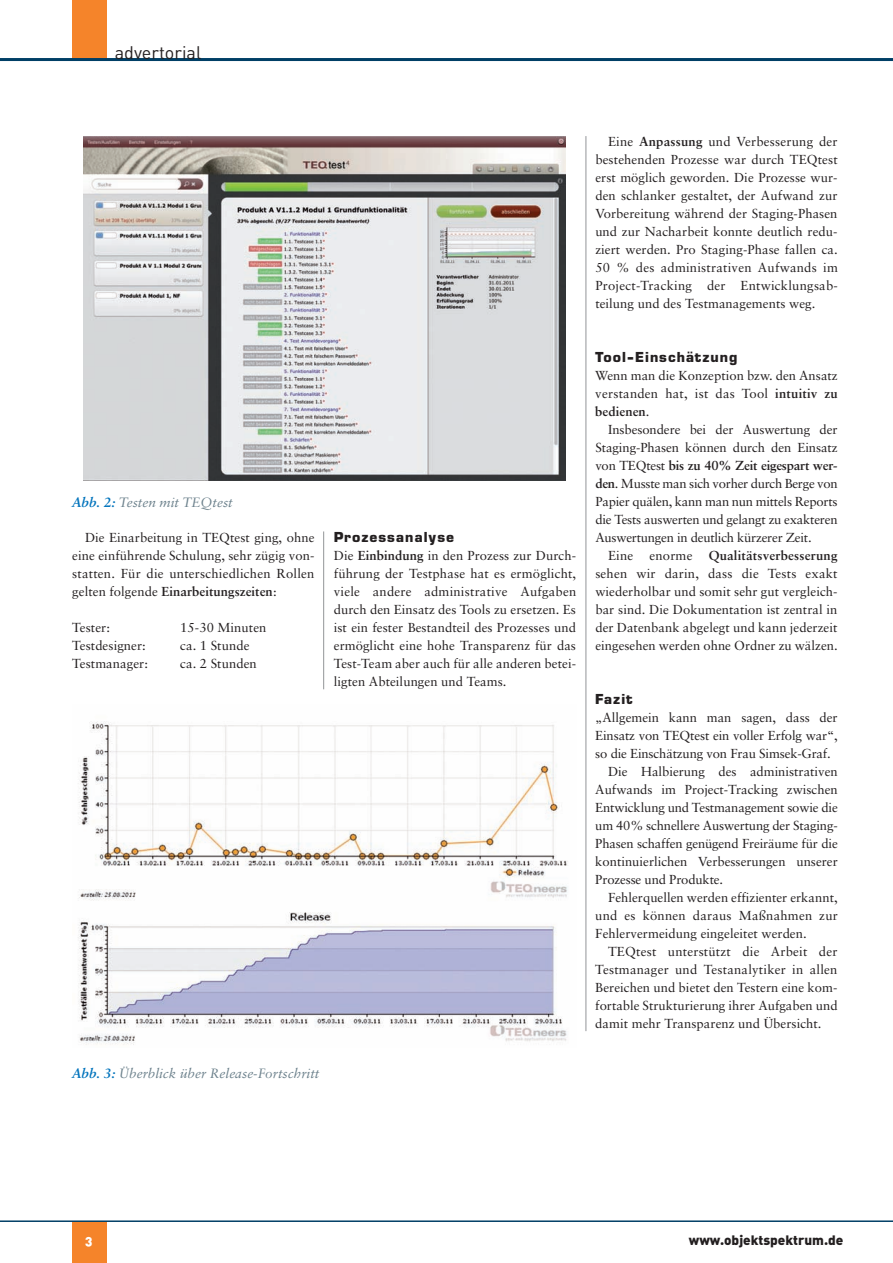
<style>
.page{position:relative;width:893px;height:1263px;background:#fff}
.page>*{position:absolute;margin:0;border:0;box-sizing:border-box;transform-origin:0 0}
.t1{font:18px "DIN";color:#231f20}
.t2{font:700 14.25px "Eurostile BQ";letter-spacing:.07em;color:#231f20}
.t3{font:italic 13.5px "Sabon";color:#6c818c}
.t4{font:13.5px "DIN Black Alternate";color:#231f20}
.t5{font:13.5px "DIN Black Alternate";color:#fff}
.t6{font:13.05px/18px "Sabon";letter-spacing:.005em;color:#231f20;text-align:justify}
.s1{font-weight:700;color:#0073bc}
.s2{font-weight:700}
</style>
<div class="page">
<hr style="left:586px;top:136px;width:1px;height:895px;background:#939598">
<div style="left:72px;top:0;width:34px;height:60px;background:#f5842a"></div>
<hr style="left:0;top:58px;width:893px;height:3px;background:#003f66">
<div style="left:72px;top:1221px;width:34px;height:42px;background:#f5842a"></div>
<hr style="left:0;top:1220px;width:893px;height:2px;background:#003f66">
<img style="left:78px;top:721px;width:490px;height:324px">
<img style="left:83px;top:136px;width:482px;height:344px">
<hr style="left:323px;top:531px;width:1px;height:158px;background:#939598">
<h1 class="t1" style="left:115px;top:46px;width:88px">advertorial</h1>
<p class="t3" style="left:72px;top:496px;width:162px"><span class="s1">Abb. 2:</span> Testen mit TEQtest</p>
<p class="t6" style="left:72px;top:529px;width:244px;text-indent:13px">Die Einarbeitung in TEQtest ging, ohne eine einführende Schulung, sehr zügig von&shy;statten. Für die unterschiedlichen Rollen gelten folgende <span class="s2">Einarbeitungszeiten</span>:</p>
<p class="t6" style="left:72px;top:619px;width:39px">Tester:</p>
<p class="t6" style="left:180px;top:619px;width:88px">15-30 Minuten</p>
<p class="t6" style="left:72px;top:637px;width:75px">Testdesigner:</p>
<p class="t6" style="left:180px;top:637px;width:71px">ca. 1 Stunde</p>
<p class="t6" style="left:72px;top:655px;width:77px">Testmanager:</p>
<p class="t6" style="left:180px;top:655px;width:78px">ca. 2 Stunden</p>
<p class="t2" style="left:334px;top:532px;width:122px">Prozessanalyse</p>
<p class="t6" style="left:334px;top:547px;width:244px">Die <span class="s2">Einbindung</span> in den Prozess zur Durch - führung der Testphase hat es ermöglicht, viele andere administrative Aufgaben durch den Einsatz des Tools zu ersetzen. Es ist ein fester Bestandteil des Prozesses und ermöglicht eine hohe Transparenz für das Test-Team aber auch für alle anderen betei&shy;ligten Abteilungen und Teams.</p>
<p class="t3" style="left:72px;top:1067px;width:249px"><span class="s1">Abb. 3:</span> Überblick über Release-Fortschritt</p>
<p class="t6" style="left:595px;top:133px;width:244px;text-indent:13px">Eine <span class="s2">Anpassung</span> und Verbesserung der bestehenden Prozesse war durch TEQtest erst möglich geworden. Die Prozesse wur&shy;den schlanker gestaltet, der Aufwand zur Vorbereitung während der Staging-Phasen und zur Nacharbeit konnte deutlich redu&shy;ziert werden. Pro Staging-Phase fallen ca.<br>50 % des administrativen Aufwands im Project-Tracking der Entwicklungsab - teilung und des Testmanagements weg.</p>
<p class="t2" style="left:595px;top:352px;width:144px">Tool-Einschätzung</p>
<p class="t6" style="left:595px;top:367px;width:244px">Wenn man die Konzeption bzw. den Ansatz verstanden hat, ist das Tool <span class="s2">intuitiv zu bedienen</span>.</p>
<p class="t6" style="left:595px;top:421px;width:244px;text-indent:13px">Insbesondere bei der Auswertung der Staging-Phasen können durch den Einsatz von TEQtest <span class="s2">bis zu 40% Zeit eigespart wer&shy;den</span>. Musste man sich vorher durch Berge von Papier quälen, kann man nun mittels Reports die Tests auswerten und gelangt zu exakteren Auswertungen in deutlich kürzerer Zeit.</p>
<p class="t6" style="left:595px;top:547px;width:244px;text-indent:13px">Eine enorme <span class="s2">Qualitätsverbesserung </span>sehen wir darin, dass die Tests exakt wiederholbar und somit sehr gut vergleich&shy;bar sind. Die Dokumentation ist zentral in der Datenbank abgelegt und kann jederzeit eingesehen werden ohne Ordner zu wälzen.</p>
<p class="t2" style="left:595px;top:694px;width:39px">Fazit</p>
<p class="t6" style="left:595px;top:709px;width:244px">„Allgemein kann man sagen, dass der</p>
<p class="t6" style="left:595px;top:727px;width:244px">Einsatz von TEQtest ein voller Erfolg war“,</p>
<p class="t6" style="left:595px;top:745px;width:237px">so die Einschätzung von Frau Sim sek-Graf.</p>
<p class="t6" style="left:608px;top:763px;width:231px">Die Halbierung des administrativen</p>
<p class="t6" style="left:595px;top:781px;width:244px">Aufwands im Project-Tracking zwischen</p>
<p class="t6" style="left:595px;top:799px;width:244px">Entwicklung und Testmanagement sowie die</p>
<p class="t6" style="left:595px;top:817px;width:244px">um 40% schnellere Auswertung der Staging-</p>
<p class="t6" style="left:595px;top:835px;width:244px">Phasen schaffen genügend Freiräume für die</p>
<p class="t6" style="left:595px;top:853px;width:244px">kontinuierlichen Verbesserungen unserer</p>
<p class="t6" style="left:595px;top:871px;width:129px">Prozesse und Produkte.</p>
<p class="t6" style="left:608px;top:889px;width:231px">Fehlerquellen werden effizienter erkannt,</p>
<p class="t6" style="left:595px;top:907px;width:244px">und es können daraus Maßnahmen zur</p>
<p class="t6" style="left:595px;top:925px;width:213px">Fehlervermeidung eingeleitet werden.</p>
<p class="t6" style="left:608px;top:943px;width:231px">TEQtest unterstützt die Arbeit der</p>
<p class="t6" style="left:595px;top:961px;width:244px">Testmanager und Testanalytiker in allen</p>
<p class="t6" style="left:595px;top:979px;width:244px">Bereichen und bietet den Testern eine kom-</p>
<p class="t6" style="left:595px;top:997px;width:244px">fortable Strukturierung ihrer Aufgaben und</p>
<p class="t6" style="left:595px;top:1015px;width:228px">damit mehr Transparenz und Übersicht.</p>
<p class="t5" style="left:85px;top:1235px;width:9px">3</p>
<p class="t4" style="left:689px;top:1235px;width:156px">www.objektspektrum.de</p>
</div>
